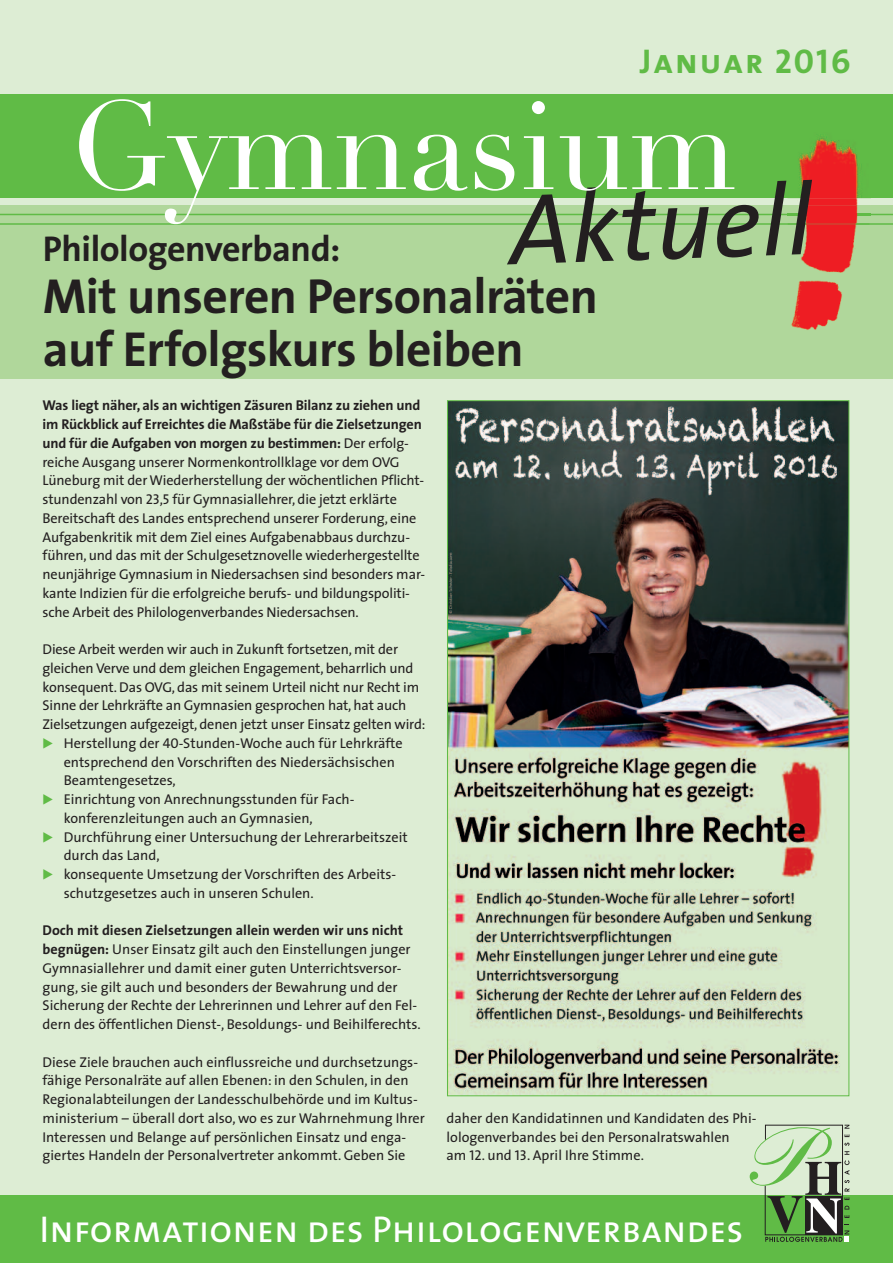
<style>
.page{position:relative;width:893px;height:1263px;background:#ddedd4}
.page>*{position:absolute;margin:0;border:0;box-sizing:border-box;transform-origin:0 0}
.t1{font:123px "Didot";color:#fff}
.t2{font:italic 101.4px "The Sans";color:#231f20}
.t3{font:700 49.5px/52.5px "The Sans";letter-spacing:-.01em;color:#231f20}
.t4{font:37.5px "The Sans Caps";letter-spacing:.005em;color:#fff}
.t5{font:700 36px "The Sans";letter-spacing:-.01em;color:#231f20}
.t6{font:34.5px "The Sans Bold Caps";letter-spacing:.06em;color:#60bb46}
.t7{font:14.25px/18.8px "The Sans";color:#231f20}
.s1{font-weight:700}
.s2{font-family:"The Sans Caps"}
</style>
<div class="page">
<div style="left:0;top:205px;width:893px;height:174px;background:#b0d79b"></div>
<hr style="left:0;top:214px;width:893px;height:1px;background:#60bb46">
<hr style="left:0;top:223px;width:893px;height:2px;background:#60bb46">
<div style="left:0;top:95px;width:893px;height:103px;background:#60bb46"></div>
<img style="left:787px;top:198px;width:84px;height:132px">
<img style="left:787px;top:214px;width:83px;height:1px">
<img style="left:798px;top:137px;width:61px;height:61px">
<div style="left:0;top:1195px;width:893px;height:68px;background:#60bb46"></div>
<svg style="left:750px;top:1124px;width:99px;height:118px"></svg>
<img style="left:449px;top:402px;width:398px;height:692px">
<h3 class="t6" style="left:640px;top:49px;width:212px">Januar 2016</h3>
<h1 class="t1" style="left:70px;top:73px;width:669px">Gymnasium</h1>
<h2 class="t2" style="left:508px;top:190px;width:305px;rotate:-2deg">Aktuell</h2>
<h3 class="t5" style="left:43px;top:235px;width:299px">Philologenverband:</h3>
<h3 class="t3" style="left:43px;top:275px;width:557px">Mit unseren Personalräten auf Erfolgskurs bleiben</h3>
<p class="t7" style="left:43px;top:397px;width:384px"><span class="s1">Was liegt näher, als an wichtigen Zäsuren Bilanz zu ziehen und im Rückblick auf Erreichtes die Maßstäbe für die Zielsetzungen und für die Aufgaben von morgen zu bestimmen:</span> Der erfolg&shy;reiche Ausgang unserer Normenkontrollklage vor dem OVG Lüneburg mit der Wiederherstellung der wöchentlichen Pflicht&shy;stundenzahl von <span class="s2">23</span>,<span class="s2">5</span> für Gymnasiallehrer, die jetzt erklärte Bereitschaft des Landes entsprechend unserer Forderung, eine Aufgabenkritik mit dem Ziel eines Aufgabenabbaus durchzu&shy;führen, und das mit der Schulgesetznovelle wiederhergestellte neunjährige Gymnasium in Niedersachsen sind besonders mar&shy;kante Indizien für die erfolgreiche berufs- und bildungspoliti&shy;sche Arbeit des Philologenverbandes Niedersachsen.</p>
<p class="t7" style="left:43px;top:641px;width:357px">Diese Arbeit werden wir auch in Zukunft fortsetzen, mit der</p>
<p class="t7" style="left:43px;top:660px;width:373px">gleichen Verve und dem gleichen Engagement, beharrlich und</p>
<p class="t7" style="left:43px;top:679px;width:378px">konsequent. Das OVG, das mit seinem Urteil nicht nur Recht im</p>
<p class="t7" style="left:43px;top:697px;width:365px">Sinne der Lehrkräfte an Gymnasien gesprochen hat, hat auch</p>
<p class="t7" style="left:43px;top:716px;width:384px">Zielsetzungen aufgezeigt, denen jetzt unser Einsatz gelten wird:</p>
<p class="t7" style="left:64px;top:735px;width:341px">Herstellung der <span class="s2">40</span>-Stunden-Woche auch für Lehrkräfte</p>
<p class="t7" style="left:64px;top:754px;width:333px">entsprechend den Vorschriften des Niedersächsischen</p>
<p class="t7" style="left:64px;top:772px;width:114px">Beamtengesetzes,</p>
<p class="t7" style="left:64px;top:791px;width:292px">Einrichtung von Anrechnungsstunden für Fach-</p>
<p class="t7" style="left:64px;top:810px;width:251px">konferenzleitungen auch an Gymnasien,</p>
<p class="t7" style="left:64px;top:829px;width:345px">Durchführung einer Untersuchung der Lehrerarbeitszeit</p>
<p class="t7" style="left:64px;top:847px;width:97px">durch das Land,</p>
<p class="t7" style="left:64px;top:866px;width:334px">konsequente Umsetzung der Vorschriften des Arbeits-</p>
<p class="t7" style="left:64px;top:885px;width:251px">schutzgesetzes auch in unseren Schulen.</p>
<p class="t7" style="left:43px;top:922px;width:380px"><span class="s1">Doch mit diesen Zielsetzungen allein werden wir uns nicht begnügen:</span> Unser Einsatz gilt auch den Einstellungen junger Gymnasiallehrer und damit einer guten Unterrichtsversor&shy;gung, sie gilt auch und besonders der Bewahrung und der Sicherung der Rechte der Lehrerinnen und Lehrer auf den Fel&shy;dern des öffentlichen Dienst-, Besoldungs- und Beihilferechts.</p>
<p class="t7" style="left:43px;top:1054px;width:384px">Diese Ziele brauchen auch einflussreiche und durchsetzungs&shy;fähige Personalräte auf allen Ebenen: in den Schulen, in den Regionalabteilungen der Landesschulbehörde und im Kultus&shy;ministerium – überall dort also, wo es zur Wahrnehmung Ihrer Interessen und Belange auf persönlichen Einsatz und enga&shy;giertes Handeln der Personalvertreter ankommt. Geben Sie</p>
<p class="t7" style="left:446px;top:1110px;width:311px">daher den Kandidatinnen und Kandidaten des Phi&shy;lologenverbandes bei den Personalratswahlen<br>am <span class="s2">12</span>. und <span class="s2">13</span>. April Ihre Stimme.</p>
<h3 class="t4" style="left:40px;top:1217px;width:705px">Informationen des Philologenverbandes</h3>
</div>
